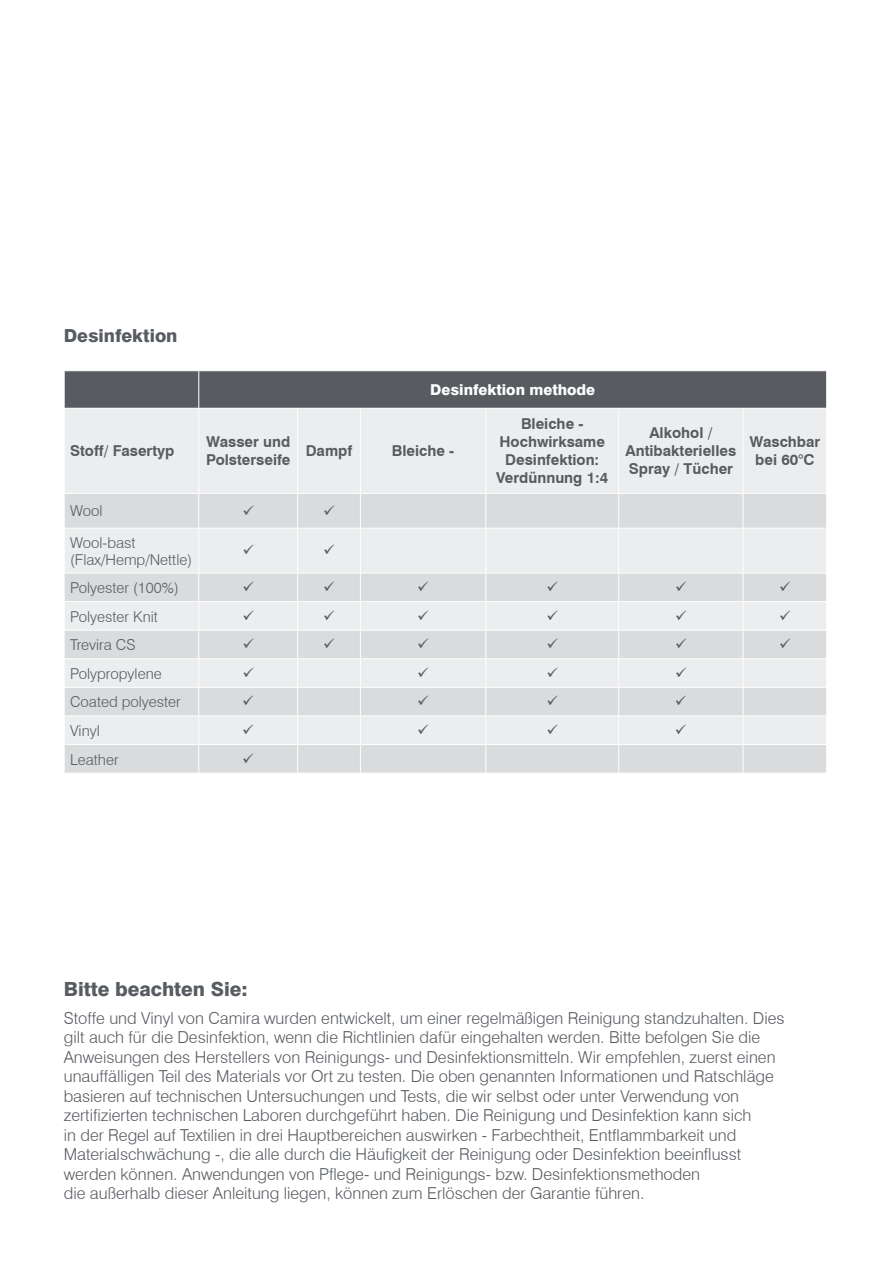
<style>
.page{position:relative;width:893px;height:1263px;background:#fff}
.page>*{position:absolute;margin:0;border:0;box-sizing:border-box;transform-origin:0 0}
.t1{font:800 19.5px "Swiss 721 BT";color:#585c61}
.t2{font:800 18px "Swiss 721 BT";color:#585c61}
.t3{font:300 16.5px/19.5px "Swiss 721 BT";color:#585c61}
.t4{font:700 15px/18px "Swiss 721 BT";color:#585c61;text-align:center}
.t5{font:300 15px/16.5px "Swiss 721 BT";color:#585c61}
.t6{font:800 15px "Swiss 721 BT";color:#fff}
</style>
<div class="page">
<div style="left:65px;top:371px;width:761px;height:37px;background:#585c61"></div>
<div style="left:65px;top:409px;width:761px;height:84px;background:#ebedee"></div>
<svg style="left:65px;top:494px;width:761px;height:279px;background:#e1e3e4"></svg>
<hr style="left:198px;top:371px;width:1px;height:37px;background:#fff">
<hr style="left:198px;top:409px;width:1px;height:84px;background:#fff">
<hr style="left:297px;top:409px;width:1px;height:84px;background:#fff">
<hr style="left:360px;top:409px;width:1px;height:84px;background:#fff">
<hr style="left:485px;top:409px;width:1px;height:84px;background:#fff">
<hr style="left:618px;top:409px;width:1px;height:84px;background:#fff">
<hr style="left:743px;top:409px;width:1px;height:84px;background:#fff">
<hr style="left:198px;top:494px;width:1px;height:34px;background:#fff">
<hr style="left:297px;top:494px;width:1px;height:34px;background:#fff">
<hr style="left:360px;top:494px;width:1px;height:34px;background:#fff">
<hr style="left:485px;top:494px;width:1px;height:34px;background:#fff">
<hr style="left:618px;top:494px;width:1px;height:34px;background:#fff">
<hr style="left:743px;top:494px;width:1px;height:34px;background:#fff">
<hr style="left:64px;top:528px;width:135px;height:1px;background:#fff">
<hr style="left:199px;top:528px;width:99px;height:1px;background:#fff">
<hr style="left:198px;top:528px;width:1px;height:45px;background:#fff">
<hr style="left:298px;top:528px;width:62px;height:1px;background:#fff">
<hr style="left:297px;top:528px;width:1px;height:45px;background:#fff">
<hr style="left:360px;top:528px;width:126px;height:1px;background:#fff">
<hr style="left:360px;top:528px;width:1px;height:45px;background:#fff">
<hr style="left:486px;top:528px;width:133px;height:1px;background:#fff">
<hr style="left:485px;top:528px;width:1px;height:45px;background:#fff">
<hr style="left:619px;top:528px;width:124px;height:1px;background:#fff">
<hr style="left:618px;top:528px;width:1px;height:45px;background:#fff">
<hr style="left:743px;top:528px;width:84px;height:1px;background:#fff">
<hr style="left:743px;top:528px;width:1px;height:45px;background:#fff">
<hr style="left:64px;top:573px;width:135px;height:1px;background:#fff">
<hr style="left:199px;top:573px;width:99px;height:1px;background:#fff">
<hr style="left:298px;top:573px;width:62px;height:1px;background:#fff">
<hr style="left:360px;top:573px;width:126px;height:1px;background:#fff">
<hr style="left:486px;top:573px;width:133px;height:1px;background:#fff">
<hr style="left:619px;top:573px;width:124px;height:1px;background:#fff">
<hr style="left:743px;top:573px;width:84px;height:1px;background:#fff">
<hr style="left:64px;top:601px;width:135px;height:1px;background:#fff">
<hr style="left:199px;top:601px;width:99px;height:1px;background:#fff">
<hr style="left:298px;top:601px;width:62px;height:1px;background:#fff">
<hr style="left:360px;top:601px;width:126px;height:1px;background:#fff">
<hr style="left:486px;top:601px;width:133px;height:1px;background:#fff">
<hr style="left:619px;top:601px;width:124px;height:1px;background:#fff">
<hr style="left:743px;top:601px;width:84px;height:1px;background:#fff">
<hr style="left:64px;top:630px;width:135px;height:1px;background:#fff">
<hr style="left:199px;top:630px;width:99px;height:1px;background:#fff">
<hr style="left:298px;top:630px;width:62px;height:1px;background:#fff">
<hr style="left:360px;top:630px;width:126px;height:1px;background:#fff">
<hr style="left:486px;top:630px;width:133px;height:1px;background:#fff">
<hr style="left:619px;top:630px;width:124px;height:1px;background:#fff">
<hr style="left:743px;top:630px;width:84px;height:1px;background:#fff">
<hr style="left:64px;top:658px;width:135px;height:1px;background:#fff">
<hr style="left:199px;top:658px;width:99px;height:1px;background:#fff">
<hr style="left:298px;top:658px;width:62px;height:1px;background:#fff">
<hr style="left:360px;top:658px;width:126px;height:1px;background:#fff">
<hr style="left:486px;top:658px;width:133px;height:1px;background:#fff">
<hr style="left:619px;top:658px;width:124px;height:1px;background:#fff">
<hr style="left:743px;top:658px;width:84px;height:1px;background:#fff">
<hr style="left:64px;top:687px;width:135px;height:1px;background:#fff">
<hr style="left:199px;top:687px;width:99px;height:1px;background:#fff">
<hr style="left:298px;top:687px;width:62px;height:1px;background:#fff">
<hr style="left:360px;top:687px;width:126px;height:1px;background:#fff">
<hr style="left:486px;top:687px;width:133px;height:1px;background:#fff">
<hr style="left:619px;top:687px;width:124px;height:1px;background:#fff">
<hr style="left:743px;top:687px;width:84px;height:1px;background:#fff">
<hr style="left:64px;top:715px;width:135px;height:1px;background:#fff">
<hr style="left:199px;top:715px;width:99px;height:1px;background:#fff">
<hr style="left:298px;top:715px;width:62px;height:1px;background:#fff">
<hr style="left:360px;top:715px;width:126px;height:1px;background:#fff">
<hr style="left:486px;top:715px;width:133px;height:1px;background:#fff">
<hr style="left:619px;top:715px;width:124px;height:1px;background:#fff">
<hr style="left:743px;top:715px;width:84px;height:1px;background:#fff">
<hr style="left:64px;top:744px;width:135px;height:1px;background:#fff">
<svg style="left:64px;top:574px;width:1px;height:199px"></svg>
<hr style="left:199px;top:744px;width:99px;height:1px;background:#fff">
<svg style="left:198px;top:573px;width:1px;height:200px"></svg>
<hr style="left:298px;top:744px;width:62px;height:1px;background:#fff">
<svg style="left:297px;top:573px;width:1px;height:200px"></svg>
<hr style="left:360px;top:744px;width:126px;height:1px;background:#fff">
<svg style="left:360px;top:574px;width:1px;height:199px"></svg>
<hr style="left:486px;top:744px;width:133px;height:1px;background:#fff">
<svg style="left:485px;top:573px;width:1px;height:200px"></svg>
<hr style="left:619px;top:744px;width:124px;height:1px;background:#fff">
<svg style="left:618px;top:573px;width:1px;height:200px"></svg>
<hr style="left:743px;top:744px;width:84px;height:1px;background:#fff">
<svg style="left:743px;top:573px;width:1px;height:200px"></svg>
<svg style="left:243px;top:505px;width:11px;height:10px"></svg>
<svg style="left:324px;top:505px;width:10px;height:10px"></svg>
<svg style="left:243px;top:545px;width:11px;height:9px"></svg>
<svg style="left:324px;top:545px;width:10px;height:9px"></svg>
<svg style="left:243px;top:581px;width:11px;height:10px"></svg>
<svg style="left:324px;top:581px;width:10px;height:10px"></svg>
<svg style="left:418px;top:581px;width:10px;height:10px"></svg>
<svg style="left:547px;top:581px;width:11px;height:10px"></svg>
<svg style="left:676px;top:581px;width:10px;height:10px"></svg>
<svg style="left:780px;top:581px;width:10px;height:10px"></svg>
<svg style="left:243px;top:610px;width:11px;height:10px"></svg>
<svg style="left:324px;top:610px;width:10px;height:10px"></svg>
<svg style="left:418px;top:610px;width:10px;height:10px"></svg>
<svg style="left:547px;top:610px;width:11px;height:10px"></svg>
<svg style="left:676px;top:610px;width:10px;height:10px"></svg>
<svg style="left:780px;top:610px;width:10px;height:10px"></svg>
<svg style="left:243px;top:639px;width:11px;height:9px"></svg>
<svg style="left:324px;top:639px;width:10px;height:9px"></svg>
<svg style="left:418px;top:639px;width:10px;height:9px"></svg>
<svg style="left:547px;top:639px;width:11px;height:9px"></svg>
<svg style="left:676px;top:639px;width:10px;height:9px"></svg>
<svg style="left:780px;top:639px;width:10px;height:9px"></svg>
<svg style="left:243px;top:667px;width:11px;height:10px"></svg>
<svg style="left:418px;top:667px;width:10px;height:10px"></svg>
<svg style="left:547px;top:667px;width:11px;height:10px"></svg>
<svg style="left:676px;top:667px;width:10px;height:10px"></svg>
<svg style="left:243px;top:696px;width:11px;height:10px"></svg>
<svg style="left:418px;top:696px;width:10px;height:10px"></svg>
<svg style="left:547px;top:696px;width:11px;height:10px"></svg>
<svg style="left:676px;top:696px;width:10px;height:10px"></svg>
<svg style="left:243px;top:724px;width:11px;height:10px"></svg>
<svg style="left:418px;top:724px;width:10px;height:10px"></svg>
<svg style="left:547px;top:724px;width:11px;height:10px"></svg>
<svg style="left:676px;top:724px;width:10px;height:10px"></svg>
<svg style="left:243px;top:753px;width:11px;height:10px"></svg>
<p class="t2" style="left:64px;top:325px;width:115px">Desinfektion</p>
<p class="t6" style="left:430px;top:381px;width:166px">Desinfektion methode</p>
<p class="t4" style="left:70px;top:442px;width:106px">Stoff/ Fasertyp</p>
<p class="t4" style="left:206px;top:433px;width:86px;text-align:left">Wasser und<br>Polsterseife</p>
<p class="t4" style="left:306px;top:442px;width:48px">Dampf</p>
<p class="t4" style="left:392px;top:442px;width:64px">Bleiche -</p>
<p class="t5" style="left:70px;top:503px;width:34px">Wool</p>
<p class="t5" style="left:70px;top:534px;width:123px">Wool-bast (Flax/Hemp/Nettle)</p>
<p class="t5" style="left:70px;top:579px;width:110px">Polyester (100%)</p>
<p class="t5" style="left:70px;top:608px;width:89px">Polyester Knit</p>
<p class="t5" style="left:70px;top:636px;width:67px">Trevira CS</p>
<p class="t5" style="left:70px;top:665px;width:93px">Polypropylene</p>
<p class="t5" style="left:70px;top:694px;width:112px">Coated polyester</p>
<p class="t5" style="left:70px;top:722px;width:31px">Vinyl</p>
<p class="t5" style="left:70px;top:751px;width:50px">Leather</p>
<p class="t4" style="left:496px;top:415px;width:114px">Bleiche -<br>Hochwirksame<br>Desinfektion:<br>Verdünnung 1:4</p>
<p class="t4" style="left:625px;top:424px;width:112px">Alkohol /<br>Antibakterielles<br>Spray / Tücher</p>
<p class="t4" style="left:749px;top:433px;width:72px">Waschbar bei 60°C</p>
<p class="t1" style="left:64px;top:977px;width:186px">Bitte beachten Sie:</p>
<p class="t3" style="left:64px;top:1008px;width:722px">Stoffe und Vinyl von Camira wurden entwickelt, um einer regelmäßigen Reinigung standzuhalten. Dies gilt auch für die Desinfektion, wenn die Richtlinien dafür eingehalten werden. Bitte befolgen Sie die Anweisungen des Herstellers von Reinigungs- und Desinfektionsmitteln. Wir empfehlen, zuerst einen unauffälligen Teil des Materials vor Ort zu testen. Die oben genannten Informationen und Ratschläge basieren auf technischen Untersuchungen und Tests, die wir selbst oder unter Verwendung von zertifizierten technischen Laboren durchgeführt haben. Die Reinigung und Desinfektion kann sich<br>in der Regel auf Textilien in drei Hauptbereichen auswirken - Farbechtheit, Entflammbarkeit und Materialschwächung -, die alle durch die Häufigkeit der Reinigung oder Desinfektion beeinflusst werden können. Anwendungen von Pflege- und Reinigungs- bzw. Desinfektionsmethoden<br>die außerhalb dieser Anleitung liegen, können zum Erlöschen der Garantie führen.</p>
</div>
